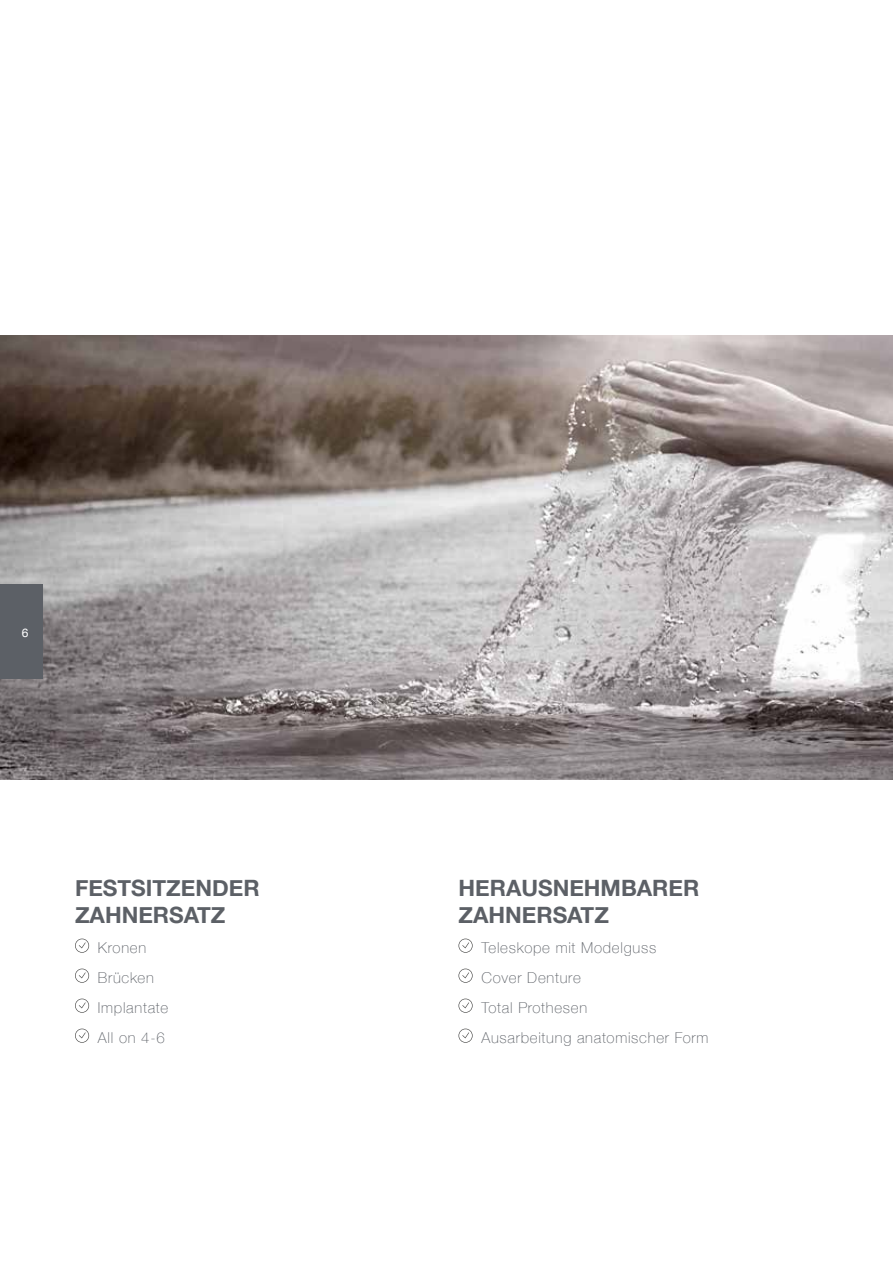
<style>
.page{position:relative;width:893px;height:1263px;background:#fff}
.page>*{position:absolute;margin:0;border:0;box-sizing:border-box;transform-origin:0 0}
.t1{font:700 22.5px/27px "Helvetica Neue";color:#5c6066}
.t2{font:100 15px/30px "Helvetica Neue";letter-spacing:.05em;color:#5c6066}
.t3{font:12px "Helvetica Neue";color:#fff}
</style>
<div class="page">
<img style="left:0;top:335px;width:893px;height:445px">
<svg style="left:75px;top:938px;width:14px;height:15px"></svg>
<svg style="left:75px;top:968px;width:14px;height:15px"></svg>
<svg style="left:75px;top:998px;width:14px;height:15px"></svg>
<svg style="left:75px;top:1028px;width:14px;height:15px"></svg>
<svg style="left:458px;top:938px;width:15px;height:15px"></svg>
<svg style="left:458px;top:968px;width:15px;height:15px"></svg>
<svg style="left:458px;top:998px;width:15px;height:15px"></svg>
<svg style="left:458px;top:1028px;width:15px;height:15px"></svg>
<div style="left:0;top:584px;width:43px;height:95px;background:#5c6066"></div>
<p class="t3" style="left:22px;top:624px;width:8px">6</p>
<h1 class="t1" style="left:75px;top:874px;width:186px">FESTSITZENDER<br>ZAHNERSATZ</h1>
<p class="t2" style="left:98px;top:931px;width:72px">Kronen<br>Brücken<br>Implantate<br>All on 4-6</p>
<h1 class="t1" style="left:458px;top:874px;width:242px">HERAUSNEHMBARER<br>ZAHNERSATZ</h1>
<p class="t2" style="left:481px;top:931px;width:228px">Teleskope mit Modelguss<br>Cover Denture<br>Total Prothesen<br>Ausarbeitung anatomischer Form</p>
</div>
